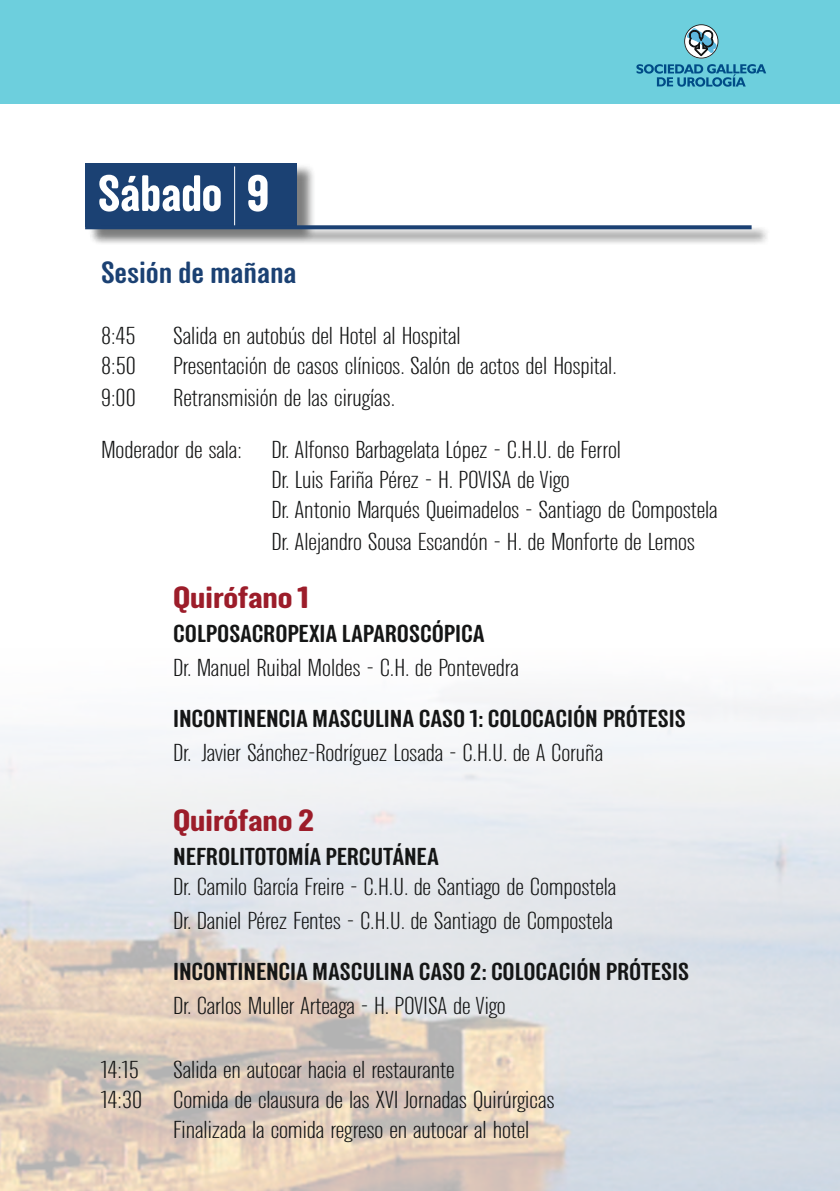
<style>
.page{position:relative;width:840px;height:1191px;background:#fff}
.page>*{position:absolute;margin:0;border:0;box-sizing:border-box;transform-origin:0 0}
.t1{font:700 50px "Elderkin";color:#fff}
.t2{font:700 30px "Elderkin";color:#9c1d2a;scale:1.2 1}
.t3{font:500 30px "Elderkin";color:#1b4173;scale:1.2 1}
.t4{font:300 24px/31px "Elderkin";color:#151616;scale:1.2 1}
.t5{font:500 24px "Elderkin";color:#151616;scale:1.2 1}
</style>
<div class="page">
<div style="left:0;top:0;width:839px;height:103px;background:#6dcfdd"></div>
<svg style="left:636px;top:24px;width:129px;height:63px"></svg>
<div style="left:88px;top:163px;width:227px;height:80px;background:#151616;opacity:.55"></div>
<div style="left:85px;top:163px;width:211px;height:63px;background:#1b4173"></div>
<hr style="left:234px;top:166px;width:1px;height:62px;background:#fff">
<div style="left:88px;top:225px;width:681px;height:20px;background:#151616;opacity:.75"></div>
<svg style="left:85px;top:225px;width:666px;height:4px;background:#264a79"></svg>
<h1 class="t1" style="left:98px;top:165px;width:173px">Sábado 9</h1>
<p class="t3" style="left:101px;top:255px;width:164px">Sesión de mañana</p>
<p class="t4" style="left:101px;top:320px;width:30px">8:45</p>
<p class="t4" style="left:173px;top:320px;width:241px">Salida en autobús del Hotel al Hospital</p>
<p class="t4" style="left:101px;top:350px;width:30px">8:50</p>
<p class="t4" style="left:173px;top:350px;width:371px">Presentación de casos clínicos. Salón de actos del Hospital.</p>
<p class="t4" style="left:101px;top:382px;width:30px">9:00</p>
<p class="t4" style="left:101px;top:372px;width:434px;line-height:52px;text-indent:72px">Retransmisión de las cirugías.<br>Moderador de sala: Dr. Alfonso Barbagelata López - C.H.U. de Ferrol</p>
<p class="t4" style="left:271px;top:464px;width:373px">Dr. Luis Fariña Pérez - H. POVISA de Vigo<br>Dr. Antonio Marqués Queimadelos - Santiago de Compostela<br>Dr. Alejandro Sousa Escandón - H. de Monforte de Lemos</p>
<p class="t2" style="left:173px;top:580px;width:114px">Quirófano 1</p>
<p class="t5" style="left:173px;top:620px;width:260px">COLPOSACROPEXIA LAPAROSCÓPICA</p>
<p class="t4" style="left:173px;top:652px;width:289px">Dr. Manuel Ruibal Moldes - C.H. de Pontevedra</p>
<p class="t5" style="left:173px;top:705px;width:428px">INCONTINENCIA MASCULINA CASO 1: COLOCACIÓN PRÓTESIS</p>
<p class="t4" style="left:173px;top:737px;width:359px">Dr. Javier Sánchez-Rodríguez Losada - C.H.U. de A Coruña</p>
<p class="t2" style="left:173px;top:803px;width:119px">Quirófano 2</p>
<p class="t5" style="left:173px;top:843px;width:222px">NEFROLITOTOMÍA PERCUTÁNEA</p>
<p class="t4" style="left:173px;top:870px;width:370px;line-height:34px">Dr. Camilo García Freire - C.H.U. de Santiago de Compostela<br>Dr. Daniel Pérez Fentes - C.H.U. de Santiago de Compostela</p>
<p class="t5" style="left:173px;top:958px;width:431px">INCONTINENCIA MASCULINA CASO 2: COLOCACIÓN PRÓTESIS</p>
<p class="t4" style="left:173px;top:990px;width:278px">Dr. Carlos Muller Arteaga - H. POVISA de Vigo</p>
<p class="t4" style="left:101px;top:1054px;width:33px">14:15</p>
<p class="t4" style="left:173px;top:1054px;width:236px">Salida en autocar hacia el restaurante</p>
<p class="t4" style="left:101px;top:1084px;width:36px">14:30</p>
<p class="t4" style="left:173px;top:1085px;width:319px;line-height:30px">Comida de clausura de las XVI Jornadas Quirúrgicas<br>Finalizada la comida regreso en autocar al hotel</p>
</div>
